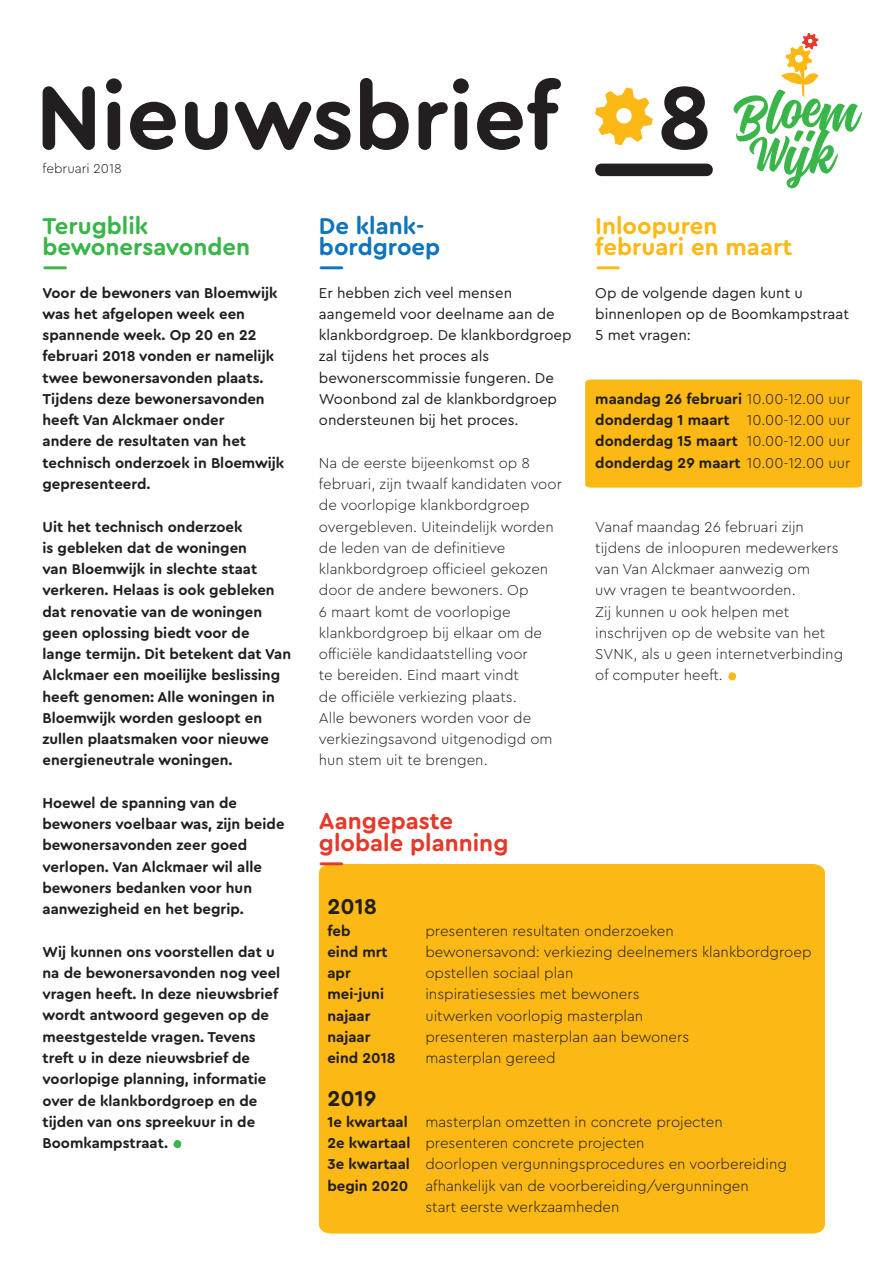
<style>
.page{position:relative;width:893px;height:1263px;background:#fff}
.page>*{position:absolute;margin:0;border:0;box-sizing:border-box;transform-origin:0 0}
.t1{font:700 93px "Cera Round Basic";color:#231f20}
.t2{font:72px "Montana";color:#3ab54a}
.t3{font:72px "Montana";color:#fcb814}
.t4{font:700 25.5px "Cera Round Basic";color:#3ab54a}
.t5{font:700 25.5px "Cera Round Basic";color:#e43a2b}
.t6{font:700 25.5px "Cera Round Basic";color:#fcb814}
.t7{font:700 25.5px "Cera Round Basic";color:#1074bc}
.t8{font:700 24px/21.3px "Cera Round Basic";color:#e43a2b}
.t9{font:700 24px/21.3px "Cera Round Basic";color:#fcb814}
.t10{font:700 24px/21.3px "Cera Round Basic";color:#3ab54a}
.t11{font:700 24px/21.3px "Cera Round Basic";color:#1074bc}
.t12{font:700 22.5px "Cera Round Basic";color:#231f20}
.t13{font:700 15px/21.3px "Cera Round Basic";color:#231f20}
.t14{font:300 15px/21.3px "Cera Round Basic";color:#231f20}
.t15{font:15px/21.3px "Cera Round Basic";color:#231f20}
.t16{font:300 13.5px "Cera Round Basic";color:#231f20}
.s1{font-weight:300}
.s2{font-weight:700}
</style>
<div class="page">
<div style="left:319px;top:864px;width:506px;height:369px;background:#fcb814"></div>
<div style="left:585px;top:379px;width:277px;height:109px;background:#fcb814"></div>
<svg style="left:733px;top:33px;width:130px;height:155px"></svg>
<svg style="left:595px;top:88px;width:58px;height:57px"></svg>
<div style="left:595px;top:164px;width:118px;height:12px;background:#231f20;border-radius:6px"></div>
<h1 class="t1" style="left:36px;top:61px;width:524px">Nieuwsbrief</h1>
<p class="t16" style="left:43px;top:161px;width:81px">februari 2018</p>
<h1 class="t1" style="left:657px;top:61px;width:56px">8</h1>
<h3 class="t10" style="left:43px;top:215px;width:209px">Terugblik bewonersavonden</h3>
<h3 class="t4" style="left:43px;top:252px;width:27px">—</h3>
<p class="t13" style="left:43px;top:282px;width:243px">Voor de bewoners van Bloemwijk was het afgelopen week een spannende week. Op 20 en 22 februari 2018 vonden er namelijk twee bewonersavonden plaats.<br>Tijdens deze bewonersavonden heeft Van Alckmaer onder<br>andere de resultaten van het technisch onderzoek in Bloemwijk gepresenteerd.</p>
<p class="t13" style="left:43px;top:516px;width:250px">Uit het technisch onderzoek<br>is gebleken dat de woningen<br>van Bloemwijk in slechte staat verkeren. Helaas is ook gebleken dat renovatie van de woningen geen oplossing biedt voor de lange termijn. Dit betekent dat Van<br>Alckmaer een moeilijke beslissing heeft genomen: Alle woningen in<br>Bloemwijk worden gesloopt en zullen plaatsmaken voor nieuwe energieneutrale woningen.</p>
<p class="t13" style="left:43px;top:792px;width:243px">Hoewel de spanning van de bewoners voelbaar was, zijn beide bewonersavonden zeer goed verlopen. Van Alckmaer wil alle bewoners bedanken voor hun aanwezigheid en het begrip.</p>
<p class="t13" style="left:43px;top:941px;width:239px">Wij kunnen ons voorstellen dat u na de bewonersavonden nog veel vragen heeft. In deze nieuwsbrief wordt antwoord gegeven op de meestgestelde vragen. Tevens treft u in deze nieuwsbrief de voorlopige planning, informatie over de klankbordgroep en de tijden van ons spreekuur in de<br>Boomkampstraat.</p>
<h2 class="t2" style="left:172px;top:1081px;width:16px">.</h2>
<h3 class="t11" style="left:319px;top:215px;width:123px">De klank&shy;bordgroep</h3>
<h3 class="t7" style="left:319px;top:252px;width:27px">—</h3>
<p class="t15" style="left:319px;top:282px;width:254px">Er hebben zich veel mensen aangemeld voor deelname aan de klankbordgroep. De klankbordgroep zal tijdens het proces als bewonerscommissie fungeren. De<br>Woonbond zal de klankbordgroep ondersteunen bij het proces.</p>
<p class="t14" style="left:319px;top:452px;width:244px">Na de eerste bijeenkomst op 8 februari, zijn twaalf kandidaten voor de voorlopige klankbordgroep overgebleven. Uiteindelijk worden de leden van de definitieve klankbordgroep officieel gekozen door de andere bewoners. Op<br>6 maart komt de voorlopige klankbordgroep bij elkaar om de officiële kandidaatstelling voor<br>te bereiden. Eind maart vindt<br>de officiële verkiezing plaats.<br>Alle bewoners worden voor de verkiezingsavond uitgenodigd om hun stem uit te brengen.</p>
<h3 class="t9" style="left:595px;top:215px;width:199px">Inloopuren februari en maart</h3>
<h3 class="t6" style="left:595px;top:252px;width:27px">—</h3>
<p class="t15" style="left:595px;top:282px;width:255px">Op de volgende dagen kunt u binnenlopen op de Boomkampstraat<br>5 met vragen:</p>
<p class="t13" style="left:595px;top:388px;width:256px;text-align:justify">maandag 26 februari <span class="s1">10.00-12.00 uur </span>donderdag 1 maart <span class="s1">10.00-12.00 uur </span>donderdag 15 maart <span class="s1">10.00-12.00 uur </span>donderdag 29 maart <span class="s1">10.00-12.00 uur</span></p>
<p class="t14" style="left:595px;top:516px;width:249px">Vanaf maandag 26 februari zijn tijdens de inloopuren medewerkers van Van Alckmaer aanwezig om<br>uw vragen te beantwoorden.<br>Zij kunnen u ook helpen met inschrijven op de website van het<br>SVNK, als u geen internetverbinding of computer heeft.</p>
<h2 class="t3" style="left:727px;top:614px;width:16px">.</h2>
<h3 class="t8" style="left:319px;top:810px;width:191px">Aangepaste globale planning</h3>
<h3 class="t5" style="left:319px;top:848px;width:27px">—</h3>
<h3 class="t12" style="left:327px;top:893px;width:51px">2018</h3>
<p class="t13" style="left:327px;top:920px;width:25px">feb</p>
<p class="t14" style="left:425px;top:920px;width:250px">presenteren resultaten onderzoeken</p>
<p class="t13" style="left:327px;top:941px;width:62px">eind mrt</p>
<p class="t14" style="left:425px;top:941px;width:388px">bewonersavond: verkiezing deelnemers klankbordgroep</p>
<p class="t13" style="left:327px;top:962px;width:25px">apr</p>
<p class="t14" style="left:425px;top:962px;width:150px">opstellen sociaal plan</p>
<p class="t13" style="left:327px;top:983px;width:58px">mei-juni</p>
<p class="t14" style="left:425px;top:984px;width:216px">inspiratiesessies met bewoners</p>
<p class="t13" style="left:327px;top:1005px;width:45px">najaar</p>
<p class="t14" style="left:425px;top:1005px;width:219px">uitwerken voorlopig masterplan</p>
<p class="t13" style="left:327px;top:1026px;width:45px">najaar</p>
<p class="t14" style="left:425px;top:1026px;width:265px">presenteren masterplan aan bewoners</p>
<p class="t13" style="left:327px;top:1047px;width:70px">eind 2018</p>
<p class="t14" style="left:425px;top:1047px;width:132px">masterplan gereed</p>
<h3 class="t12" style="left:327px;top:1084px;width:51px">2019</h3>
<p class="t14" style="left:327px;top:1111px;width:397px"><span class="s2">1e kwartaal</span> masterplan omzetten in concrete projecten</p>
<p class="t14" style="left:327px;top:1132px;width:319px"><span class="s2">2e kwartaal</span> presenteren concrete projecten</p>
<p class="t14" style="left:327px;top:1154px;width:461px"><span class="s2">3e kwartaal</span> doorlopen vergunningsprocedures en voorbereiding</p>
<p class="t14" style="left:327px;top:1175px;width:423px"><span class="s2">begin 2020</span> afhankelijk van de voorbereiding/vergunningen</p>
<p class="t14" style="left:425px;top:1196px;width:196px">start eerste werkzaamheden</p>
</div>
